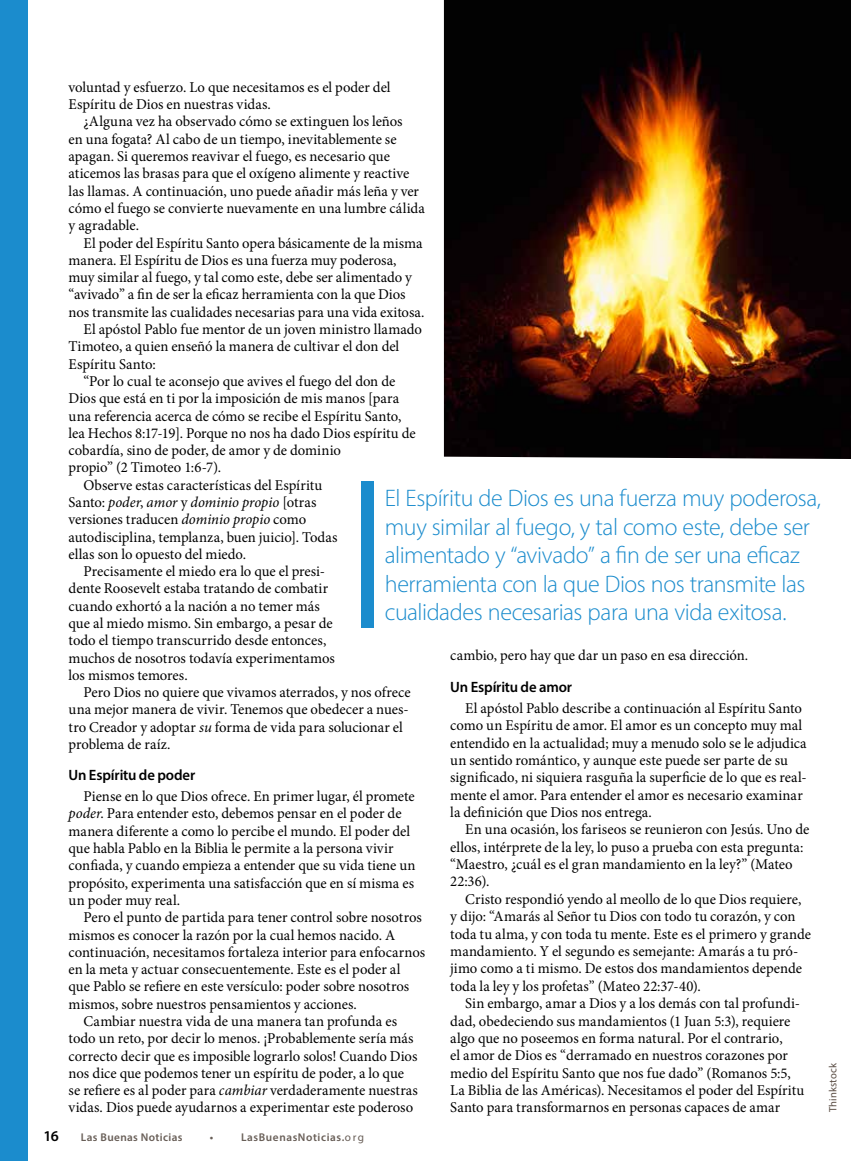
<style>
.page{position:relative;width:851px;height:1161px;background:#fff}
.page>*{position:absolute;margin:0;border:0;box-sizing:border-box;transform-origin:0 0}
.t1{font:300 24px/28.5px "Myriad Pro";letter-spacing:-.02em;color:#1b8ccd}
.t2{font:15px/17.4px "Minion Pro";letter-spacing:-.005em;color:#000}
.t3{font:italic 15px "Minion Pro";color:#000}
.t4{font:600 15px "Myriad Pro";letter-spacing:-.01em;color:#000}
.t5{font:600 11.25px "Myriad Pro";letter-spacing:.05em;color:#685e57}
.t6{font:600 11.25px "Myriad Pro";letter-spacing:.03em;color:#685e57}
.t7{font:10.65px "Myriad Pro";letter-spacing:.01em;color:#5a4d44}
.s1{font-style:normal}
.s2{font-style:italic}
.s3{font-weight:400}
</style>
<div class="page">
<img style="left:444px;top:0;width:406px;height:459px">
<div style="left:361px;top:482px;width:13px;height:146px;background:#1b8ccd"></div>
<div style="left:0;top:0;width:28px;height:1161px;background:#1b8ccd"></div>
<p class="t2" style="left:69px;top:79px;width:323px">voluntad y esfuerzo. Lo que necesitamos es el poder del<br>Espíritu de Dios en nuestras vidas.</p>
<p class="t2" style="left:69px;top:113px;width:358px;text-indent:15px">¿Alguna vez ha observado cómo se extinguen los leños<br>en una fogata? Al cabo de un tiempo, inevitablemente se apagan. Si queremos reavivar el fuego, es necesario que aticemos las brasas para que el oxígeno alimente y reactive las llamas. A continuación, uno puede añadir más leña y ver cómo el fuego se convierte nuevamente en una lumbre cálida y agradable.</p>
<p class="t2" style="left:84px;top:234px;width:340px">El poder del Espíritu Santo opera básicamente de la misma</p>
<p class="t2" style="left:69px;top:251px;width:329px">manera. El Espíritu de Dios es una fuerza muy poderosa,</p>
<p class="t2" style="left:69px;top:269px;width:345px">muy similar al fuego, y tal como este, debe ser alimentado y</p>
<p class="t2" style="left:69px;top:286px;width:338px">“avivado” a fin de ser la eficaz herramienta con la que Dios</p>
<p class="t2" style="left:69px;top:303px;width:357px">nos transmite las cualidades necesarias para una vida exitosa.</p>
<p class="t2" style="left:84px;top:321px;width:340px">El apóstol Pablo fue mentor de un joven ministro llamado</p>
<p class="t2" style="left:69px;top:338px;width:332px">Timoteo, a quien enseñó la manera de cultivar el don del</p>
<p class="t2" style="left:69px;top:355px;width:89px">Espíritu Santo:</p>
<p class="t2" style="left:84px;top:373px;width:313px">“Por lo cual te aconsejo que avives el fuego del don de</p>
<p class="t2" style="left:69px;top:390px;width:332px">Dios que está en ti por la imposición de mis manos [para</p>
<p class="t2" style="left:69px;top:407px;width:334px">una referencia acerca de cómo se recibe el Espíritu Santo,</p>
<p class="t2" style="left:69px;top:424px;width:348px">lea Hechos 8:17-19]. Porque no nos ha dado Dios espíritu de</p>
<p class="t2" style="left:69px;top:442px;width:274px">cobardía, sino de poder, de amor y de dominio</p>
<p class="t2" style="left:69px;top:459px;width:154px">propio” (2 Timoteo 1:6-7).</p>
<p class="t2" style="left:84px;top:476px;width:240px">Observe estas características del Espíritu</p>
<p class="t3" style="left:69px;top:492px;width:249px"><span class="s1">Santo:</span> poder<span class="s1">,</span> amor <span class="s1">y</span> dominio propio <span class="s1">[otras</span></p>
<p class="t2" style="left:69px;top:511px;width:239px">versiones traducen <span class="s2">dominio propio</span> como</p>
<p class="t2" style="left:69px;top:528px;width:270px">autodisciplina, templanza, buen juicio]. Todas</p>
<p class="t2" style="left:69px;top:545px;width:179px">ellas son lo opuesto del miedo.</p>
<p class="t2" style="left:84px;top:563px;width:243px">Precisamente el miedo era lo que el presi-</p>
<p class="t2" style="left:69px;top:580px;width:261px">dente Roosevelt estaba tratando de combatir</p>
<p class="t2" style="left:69px;top:597px;width:253px">cuando exhortó a la nación a no temer más</p>
<p class="t2" style="left:69px;top:615px;width:266px">que al miedo mismo. Sin embargo, a pesar de</p>
<p class="t2" style="left:69px;top:632px;width:259px">todo el tiempo transcurrido desde entonces,</p>
<p class="t2" style="left:69px;top:649px;width:268px">muchos de nosotros todavía experimentamos</p>
<p class="t2" style="left:69px;top:666px;width:121px">los mismos temores.</p>
<p class="t2" style="left:84px;top:684px;width:328px">Pero Dios no quiere que vivamos aterrados, y nos ofrece</p>
<p class="t2" style="left:69px;top:701px;width:341px">una mejor manera de vivir. Tenemos que obedecer a nues-</p>
<p class="t2" style="left:69px;top:718px;width:336px">tro Creador y adoptar <span class="s2">su</span> forma de vida para solucionar el</p>
<p class="t2" style="left:69px;top:736px;width:103px">problema de raíz.</p>
<p class="t4" style="left:69px;top:766px;width:128px">Un Espíritu de poder</p>
<p class="t2" style="left:69px;top:788px;width:348px;text-indent:15px">Piense en lo que Dios ofrece. En primer lugar, él promete <span class="s2">poder</span>. Para entender esto, debemos pensar en el poder de manera diferente a como lo percibe el mundo. El poder del que habla Pablo en la Biblia le permite a la persona vivir confiada, y cuando empieza a entender que su vida tiene un propósito, experimenta una satisfacción que en sí misma es un poder muy real.</p>
<p class="t2" style="left:84px;top:909px;width:340px">Pero el punto de partida para tener control sobre nosotros</p>
<p class="t2" style="left:69px;top:926px;width:328px">mismos es conocer la razón por la cual hemos nacido. A</p>
<p class="t2" style="left:69px;top:943px;width:358px">continuación, necesitamos fortaleza interior para enfocarnos</p>
<p class="t2" style="left:69px;top:961px;width:333px">en la meta y actuar consecuentemente. Este es el poder al</p>
<p class="t2" style="left:69px;top:978px;width:342px">que Pablo se refiere en este versículo: poder sobre nosotros</p>
<p class="t2" style="left:69px;top:995px;width:290px">mismos, sobre nuestros pensamientos y acciones.</p>
<p class="t2" style="left:84px;top:1013px;width:315px">Cambiar nuestra vida de una manera tan profunda es</p>
<p class="t2" style="left:69px;top:1030px;width:346px">todo un reto, por decir lo menos. ¡Probablemente sería más</p>
<p class="t2" style="left:69px;top:1047px;width:350px">correcto decir que es imposible lograrlo solos! Cuando Dios</p>
<p class="t2" style="left:69px;top:1064px;width:337px">nos dice que podemos tener un espíritu de poder, a lo que</p>
<p class="t2" style="left:69px;top:1082px;width:351px">se refiere es al poder para <span class="s2">cambiar</span> verdaderamente nuestras</p>
<p class="t2" style="left:69px;top:1099px;width:346px">vidas. Dios puede ayudarnos a experimentar este poderoso</p>
<h1 class="t1" style="left:385px;top:484px;width:438px">El Espíritu de Dios es una fuerza muy poderosa, muy similar al fuego, y tal como este, debe ser alimentado y “avivado” a fin de ser una eficaz herramienta con la que Dios nos transmite las cualidades necesarias para una vida exitosa.</h1>
<p class="t2" style="left:450px;top:647px;width:299px">cambio, pero hay que dar un paso en esa dirección.</p>
<p class="t4" style="left:450px;top:677px;width:123px">Un Espíritu de amor</p>
<p class="t2" style="left:450px;top:699px;width:358px;text-indent:15px">El apóstol Pablo describe a continuación al Espíritu Santo como un Espíritu de amor. El amor es un concepto muy mal entendido en la actualidad; muy a menudo solo se le adjudica un sentido romántico, y aunque este puede ser parte de su significado, ni siquiera rasguña la superficie de lo que es real&shy;mente el amor. Para entender el amor es necesario examinar la definición que Dios nos entrega.</p>
<p class="t2" style="left:450px;top:821px;width:360px;text-indent:15px">En una ocasión, los fariseos se reunieron con Jesús. Uno de ellos, intérprete de la ley, lo puso a prueba con esta pregunta: “Maestro, ¿cuál es el gran mandamiento en la ley?” (Mateo 22:36).</p>
<p class="t2" style="left:450px;top:890px;width:362px;text-indent:15px">Cristo respondió yendo al meollo de lo que Dios requiere, y dijo: “Amarás al Señor tu Dios con todo tu corazón, y con toda tu alma, y con toda tu mente. Este es el primero y grande mandamiento. Y el segundo es semejante: Amarás a tu pró&shy;jimo como a ti mismo. De estos dos mandamientos depende toda la ley y los profetas” (Mateo 22:37-40).</p>
<p class="t2" style="left:450px;top:995px;width:355px;text-indent:15px">Sin embargo, amar a Dios y a los demás con tal profundi&shy;dad, obedeciendo sus mandamientos (1 Juan 5:3), requiere algo que no poseemos en forma natural. Por el contrario,<br>el amor de Dios es “derramado en nuestros corazones por medio del Espíritu Santo que nos fue dado” (Romanos 5:5, La Biblia de las Américas). Necesitamos el poder del Espíritu Santo para transformarnos en personas capaces de amar</p>
<p class="t4" style="left:44px;top:1127px;width:17px">16</p>
<p class="t6" style="left:81px;top:1130px;width:103px">Las Buenas Noticias</p>
<p class="t5" style="left:210px;top:1130px;width:5px">•</p>
<p class="t5" style="left:241px;top:1130px;width:125px">LasBuenasNoticias.<span class="s3">org</span></p>
<p class="t7" style="left:826px;top:1112px;width:51px;rotate:-90deg">Thinkstock</p>
</div>
